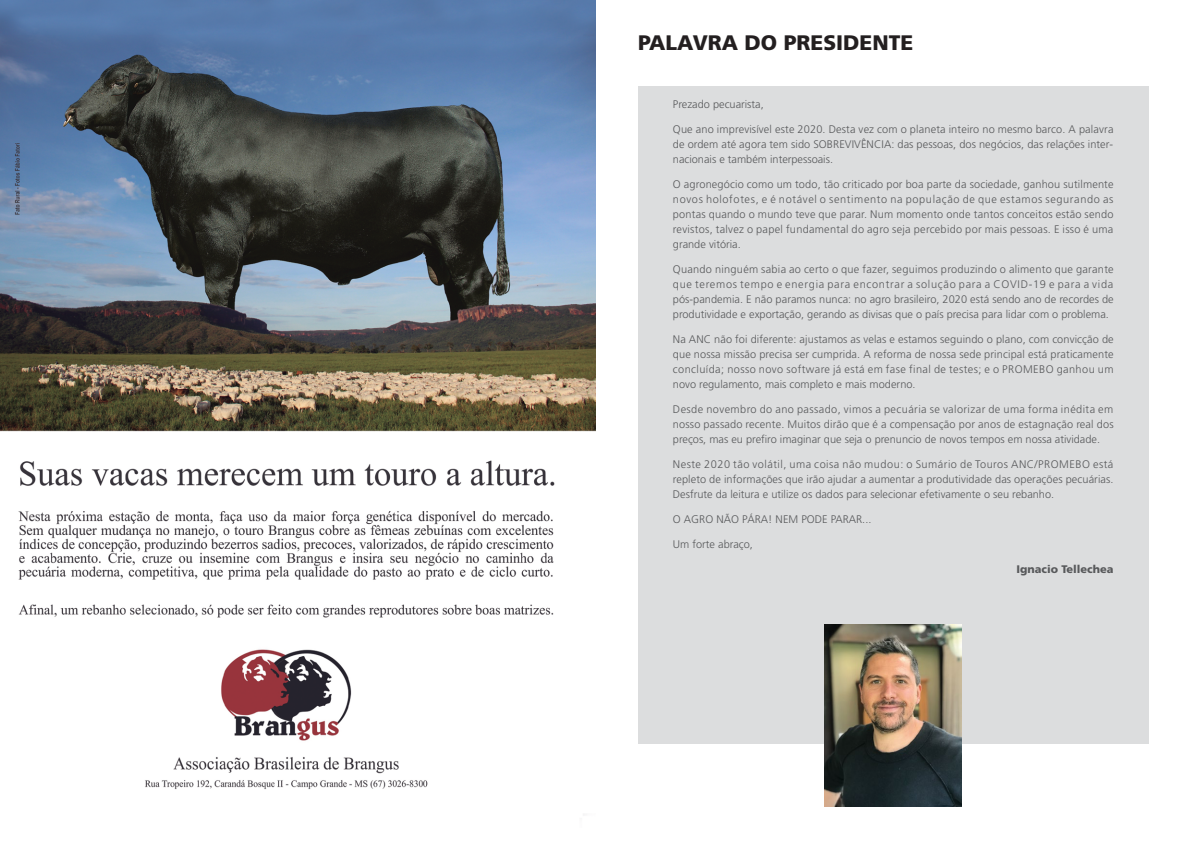
<style>
.page{position:relative;width:1191px;height:842px;background:#fff}
.page>*{position:absolute;margin:0;border:0;box-sizing:border-box;transform-origin:0 0}
.t1{font:900 21px "Frutiger";color:#231f20}
.t2{font:300 11px/15px "Frutiger";color:#58595b;text-align:justify}
.t3{font:900 11px "Frutiger";color:#58595b}
</style>
<div class="page">
<img style="left:0;top:0;width:595px;height:790px">
<div style="left:638px;top:87px;width:510px;height:657px;background:#dcddde"></div>
<img style="left:825px;top:625px;width:136px;height:182px">
<h1 class="t1" style="left:638px;top:30px;width:277px">PALAVRA DO PRESIDENTE</h1>
<p class="t2" style="left:673px;top:97px;width:92px">Prezado pecuarista,</p>
<p class="t2" style="left:673px;top:122px;width:442px">Que ano imprevisível este 2020. Desta vez com o planeta inteiro no mesmo barco. A palavra de ordem até agora tem sido SOBREVIVÊNCIA: das pessoas, dos negócios, das relações inter&shy;nacionais e também interpessoais.</p>
<p class="t2" style="left:673px;top:177px;width:442px">O agronegócio como um todo, tão criticado por boa parte da sociedade, ganhou sutilmente novos holofotes, e é notável o sentimento na população de que estamos segurando as pontas quando o mundo teve que parar. Num momento onde tantos conceitos estão sendo revistos, talvez o papel fundamental do agro seja percebido por mais pessoas. E isso é uma grande vitória.</p>
<p class="t2" style="left:673px;top:262px;width:442px">Quando ninguém sabia ao certo o que fazer, seguimos produzindo o alimento que garante que teremos tempo e energia para encontrar a solução para a COVID-19 e para a vida pós-pandemia. E não paramos nunca: no agro brasileiro, 2020 está sendo ano de recordes de produtividade e exportação, gerando as divisas que o país precisa para lidar com o problema.</p>
<p class="t2" style="left:673px;top:332px;width:442px">Na ANC não foi diferente: ajustamos as velas e estamos seguindo o plano, com convicção de que nossa missão precisa ser cumprida. A reforma de nossa sede principal está praticamente concluída; nosso novo software já está em fase final de testes; e o PROMEBO ganhou um novo regulamento, mais completo e mais moderno.</p>
<p class="t2" style="left:673px;top:402px;width:442px">Desde novembro do ano passado, vimos a pecuária se valorizar de uma forma inédita em nosso passado recente. Muitos dirão que é a compensação por anos de estagnação real dos preços, mas eu prefiro imaginar que seja o prenuncio de novos tempos em nossa atividade.</p>
<p class="t2" style="left:673px;top:457px;width:442px">Neste 2020 tão volátil, uma coisa não mudou: o Sumário de Touros ANC/PROMEBO está repleto de informações que irão ajudar a aumentar a produtividade das operações pecuárias.<br>Desfrute da leitura e utilize os dados para selecionar efetivamente o seu rebanho.</p>
<p class="t2" style="left:673px;top:512px;width:200px">O AGRO NÃO PÁRA! NEM PODE PARAR...</p>
<p class="t2" style="left:673px;top:537px;width:82px">Um forte abraço,</p>
<p class="t3" style="left:1016px;top:563px;width:99px">Ignacio Tellechea</p>
</div>
